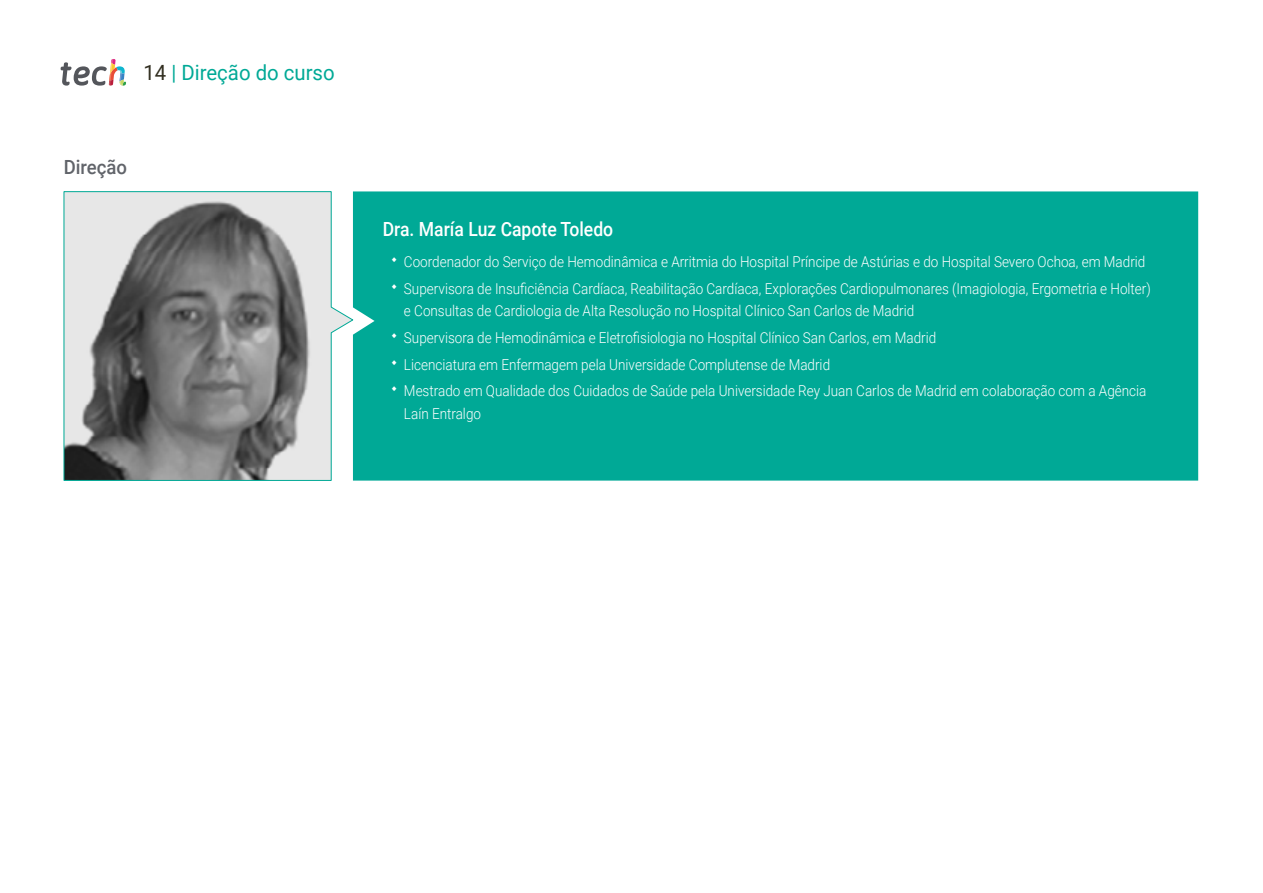
<style>
.page{position:relative;width:1263px;height:893px;background:#fff}
.page>*{position:absolute;margin:0;border:0;box-sizing:border-box;transform-origin:0 0}
.t1{font:21px "Roboto";color:#00a996}
.t2{font:500 19.5px "Roboto";color:#fff;scale:.9 1}
.t3{font:500 19.5px "Roboto";color:#61646a;scale:.95 1}
.t4{font:300 15px/26.7px "Roboto";color:#fff;scale:.9 1}
.s1{color:#312e20}
</style>
<div class="page">
<div style="left:353px;top:191px;width:845px;height:290px;background:#00a996"></div>
<svg style="left:64px;top:191px;width:289px;height:290px;background:#989a9a"></svg>
<svg style="left:61px;top:59px;width:65px;height:27px"></svg>
<svg style="left:392px;top:257px;width:5px;height:5px"></svg>
<svg style="left:392px;top:284px;width:5px;height:5px"></svg>
<svg style="left:392px;top:333px;width:5px;height:5px"></svg>
<svg style="left:392px;top:360px;width:5px;height:5px"></svg>
<svg style="left:392px;top:386px;width:5px;height:5px"></svg>
<h1 class="t1" style="left:144px;top:57px;width:193px"><span class="s1">14</span> | Direção do curso</h1>
<h2 class="t3" style="left:64px;top:154px;width:68px">Direção</h2>
<h2 class="t2" style="left:383px;top:215px;width:258px">Dra. María Luz Capote Toledo</h2>
<p class="t4" style="left:404px;top:248px;width:831px">Coordenador do Serviço de Hemodinâmica e Arritmia do Hospital Príncipe de Astúrias e do Hospital Severo Ochoa, em Madrid<br>Supervisora de Insuficiência Cardíaca, Reabilitação Cardíaca, Explorações Cardiopulmonares (Imagiologia, Ergometria e Holter)</p>
<p class="t4" style="left:404px;top:297px;width:826px">e Consultas de Cardiologia de Alta Resolução no Hospital Clínico San Carlos de Madrid<br>Supervisora de Hemodinâmica e Eletrofisiologia no Hospital Clínico San Carlos, em Madrid<br>Licenciatura em Enfermagem pela Universidade Complutense de Madrid<br>Mestrado em Qualidade dos Cuidados de Saúde pela Universidade Rey Juan Carlos de Madrid em colaboração com a Agência</p>
<p class="t4" style="left:404px;top:400px;width:87px">Laín Entralgo</p>
</div>
